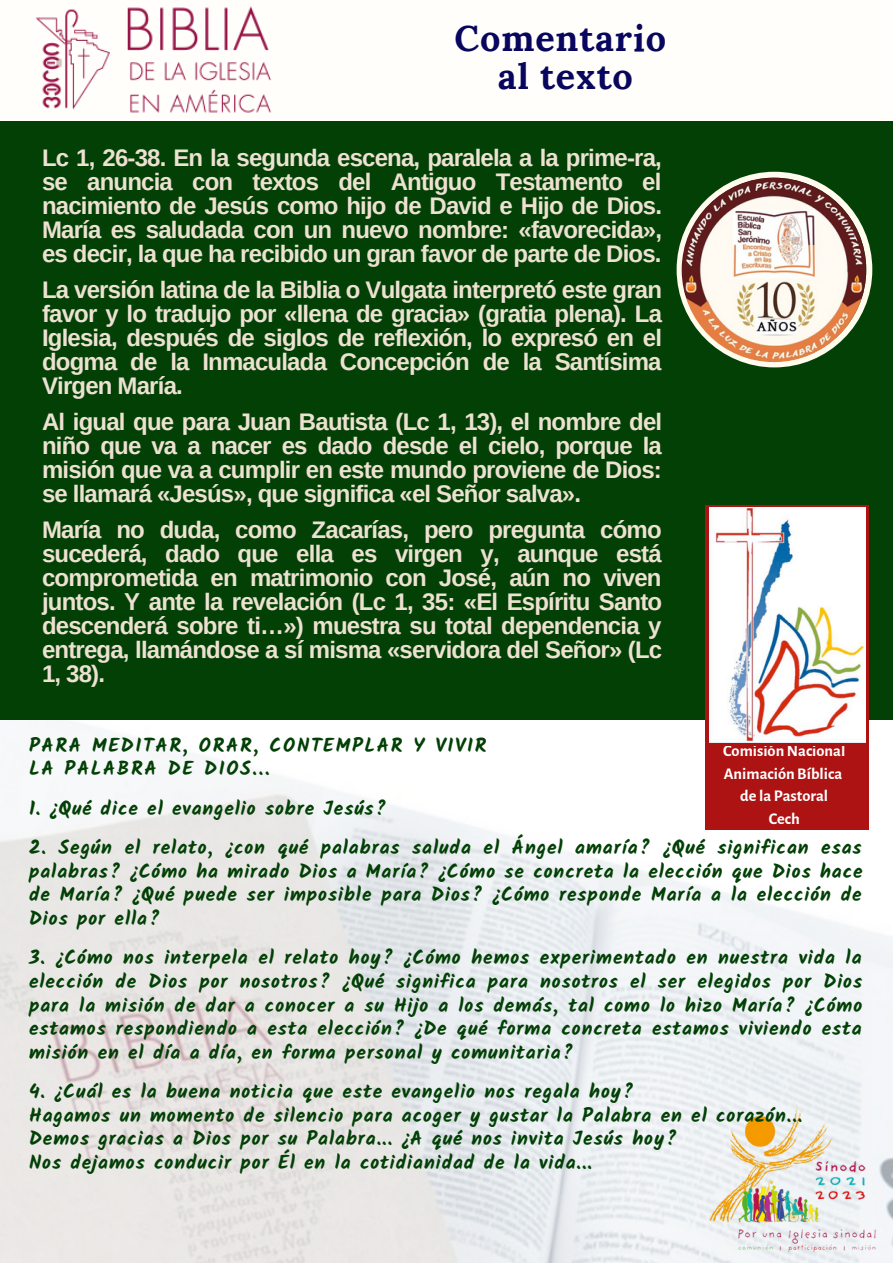
<style>
.page{position:relative;width:893px;height:1264px;background:#fff}
.page>*{position:absolute;margin:0;border:0;box-sizing:border-box;transform-origin:0 0}
.t1{font:700 36px "Lora";letter-spacing:.025em;color:#08065d}
.t2{font:700 24px/24px "Arimo";letter-spacing:-.035em;color:#ede1d1;text-align:justify}
.t3{font:700 19.5px/23.5px "Kalam";letter-spacing:.045em;color:#024006;text-align:justify}
.t4{font:700 19.5px "Kalam";letter-spacing:.085em;color:#024006}
.t5{font:700 16.35px "Alegreya Sans";color:#fff}
</style>
<div class="page">
<div style="left:0;top:0;width:892px;height:1262px;background:#fffefa"></div>
<img style="left:0;top:719px;width:892px;height:543px">
<div style="left:0;top:121px;width:892px;height:598px;background:#024006"></div>
<img style="left:36px;top:6px;width:236px;height:107px">
<img style="left:709px;top:1100px;width:183px;height:161px">
<div style="left:705px;top:743px;width:163px;height:87px;background:#ad1313"></div>
<svg style="left:705px;top:505px;width:163px;height:238px;fill:#ad1313"></svg>
<img style="left:709px;top:507px;width:156px;height:235px">
<svg style="left:676px;top:171px;width:197px;height:197px"></svg>
<img style="left:681px;top:178px;width:185px;height:184px;border-radius:50%">
<p class="t1" style="left:454px;top:15px;width:213px">Comentario</p>
<p class="t1" style="left:498px;top:53px;width:136px">al texto</p>
<p class="t2" style="left:42px;top:146px;width:621px">Lc 1, 26-38. En la segunda escena, paralela a la prime-ra, se anuncia con textos del Antiguo Testamento el nacimiento de Jesús como hijo de David e Hijo de Dios.<br>María es saludada con un nuevo nombre: «favorecida», es decir, la que ha recibido un gran favor de parte de Dios.</p>
<p class="t2" style="left:42px;top:278px;width:621px">La versión latina de la Biblia o Vulgata interpretó este gran favor y lo tradujo por «llena de gracia» (gratia plena). La Iglesia, después de siglos de reflexión, lo expresó en el dogma de la Inmaculada Concepción de la Santísima Virgen María.</p>
<p class="t2" style="left:42px;top:410px;width:621px">Al igual que para Juan Bautista (Lc 1, 13), el nombre del niño que va a nacer es dado desde el cielo, porque la misión que va a cumplir en este mundo proviene de Dios: se llamará «Jesús», que significa «el Señor salva».</p>
<p class="t2" style="left:42px;top:517px;width:621px">María no duda, como Zacarías, pero pregunta cómo sucederá, dado que ella es virgen y, aunque está comprometida en matrimonio con José, aún no viven juntos. Y ante la revelación (Lc 1, 35: «El Espíritu Santo descenderá sobre ti…») muestra su total dependencia y entrega, llamándose a sí misma «servidora del Señor» (Lc 1, 38).</p>
<p class="t4" style="left:29px;top:733px;width:459px">PARA MEDITAR, ORAR, CONTEMPLAR Y VIVIR</p>
<p class="t4" style="left:29px;top:757px;width:242px">LA PALABRA DE DIOS...</p>
<p class="t3" style="left:29px;top:796px;width:359px">1. ¿Qué dice el evangelio sobre Jesús?</p>
<p class="t3" style="left:29px;top:835px;width:835px">2. Según el relato, ¿con qué palabras saluda el Ángel amaría? ¿Qué significan esas palabras? ¿Cómo ha mirado Dios a María? ¿Cómo se concreta la elección que Dios hace de María? ¿Qué puede ser imposible para Dios? ¿Cómo responde María a la elección de Dios por ella?</p>
<p class="t3" style="left:29px;top:945px;width:834px">3. ¿Cómo nos interpela el relato hoy? ¿Cómo hemos experimentado en nuestra vida la elección de Dios por nosotros? ¿Qué significa para nosotros el ser elegidos por Dios para la misión de dar a conocer a su Hijo a los demás, tal como lo hizo María? ¿Cómo estamos respondiendo a esta elección? ¿De qué forma concreta estamos viviendo esta misión en el día a día, en forma personal y comunitaria?</p>
<p class="t3" style="left:29px;top:1079px;width:606px">4. ¿Cuál es la buena noticia que este evangelio nos regala hoy?</p>
<p class="t3" style="left:29px;top:1103px;width:774px">Hagamos un momento de silencio para acoger y gustar la Palabra en el corazón...</p>
<p class="t3" style="left:29px;top:1126px;width:649px">Demos gracias a Dios por su Palabra... ¿A qué nos invita Jesús hoy?</p>
<p class="t3" style="left:29px;top:1150px;width:564px">Nos dejamos conducir por Él en la cotidianidad de la vida...</p>
<p class="t5" style="left:723px;top:743px;width:124px">ComisiónNacional</p>
<p class="t5" style="left:723px;top:765px;width:120px">Animación Bíblica</p>
<p class="t5" style="left:740px;top:788px;width:89px">de la Pastoral</p>
<p class="t5" style="left:768px;top:810px;width:33px">Cech</p>
</div>
